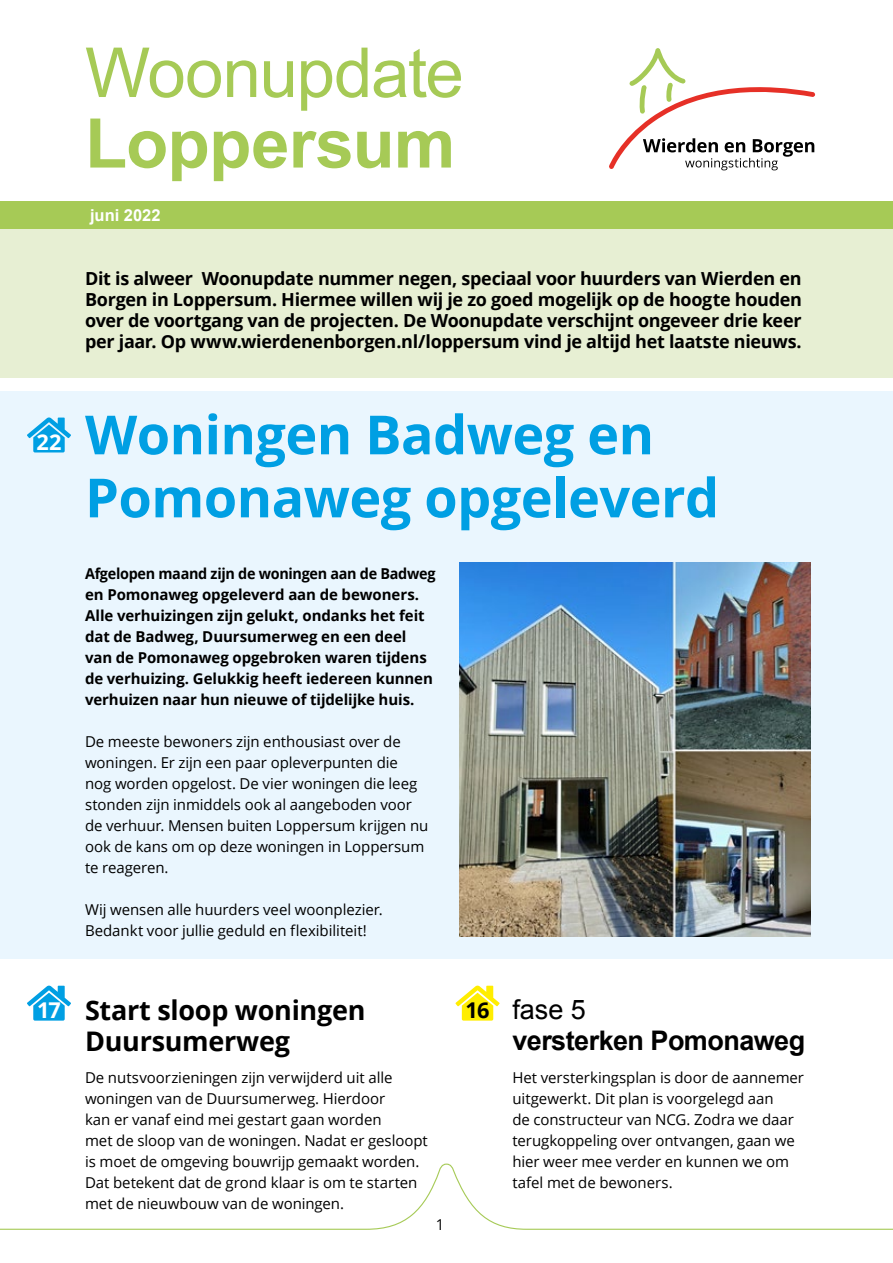
<style>
.page{position:relative;width:893px;height:1263px;background:#fff}
.page>*{position:absolute;margin:0;border:0;box-sizing:border-box;transform-origin:0 0}
.t1{font:69px "Arial";letter-spacing:-.02em;color:#a6ca56}
.t2{font:700 69px "Arial";letter-spacing:-.01em;color:#a6ca56}
.t3{font:700 54px/63px "Open Sans";letter-spacing:-.01em;color:#009fe3}
.t4{font:700 27px/31.5px "Open Sans";letter-spacing:-.01em;color:#000}
.t5{font:700 27px "Arial";letter-spacing:-.02em;color:#000}
.t6{font:27px "Arial";color:#000}
.t7{font:700 21.75px "Open Sans";color:#fff}
.t8{font:700 21.75px "Open Sans";color:#000}
.t9{font:700 18px/21px "Open Sans";letter-spacing:-.015em;color:#000;text-align:justify}
.t10{font:700 16.5px "Arial";color:#fff}
.t11{font:15px/21px "Open Sans";letter-spacing:-.005em;color:#000}
.t12{font:700 15px/21px "Open Sans";letter-spacing:-.005em;color:#000;scale:.96 1}
</style>
<div class="page">
<div style="left:0;top:392px;width:893px;height:567px;background:#eaf6fe"></div>
<div style="left:0;top:201px;width:893px;height:29px;background:#a6ca56"></div>
<div style="left:0;top:230px;width:893px;height:148px;background:#e7efd3"></div>
<svg style="left:609px;top:48px;width:206px;height:122px"></svg>
<svg style="left:0;top:1163px;width:893px;height:67px"></svg>
<img style="left:459px;top:563px;width:351px;height:373px">
<svg style="left:27px;top:417px;width:44px;height:35px"></svg>
<svg style="left:27px;top:986px;width:44px;height:35px"></svg>
<svg style="left:456px;top:986px;width:44px;height:35px"></svg>
<h1 class="t1" style="left:85px;top:28px;width:380px">Woonupdate</h1>
<h1 class="t2" style="left:85px;top:98px;width:372px">Loppersum</h1>
<p class="t10" style="left:90px;top:205px;width:72px">juni 2022</p>
<p class="t9" style="left:85px;top:268px;width:718px">Dit is alweer Woonupdate nummer negen, speciaal voor huurders van Wierden en Borgen in Loppersum. Hiermee willen wij je zo goed mogelijk op de hoogte houden over de voortgang van de projecten. De Woonupdate verschijnt ongeveer drie keer per jaar. Op www.wierdenenborgen.nl/loppersum vind je altijd het laatste nieuws.</p>
<h3 class="t7" style="left:37px;top:427px;width:26px">22</h3>
<h2 class="t3" style="left:85px;top:402px;width:636px">Woningen Badweg en<br>Pomonaweg opgeleverd</h2>
<p class="t12" style="left:85px;top:563px;width:367px">Afgelopen maand zijn de woningen aan de Badweg en Pomonaweg opgeleverd aan de bewoners.<br>Alle verhuizingen zijn gelukt, ondanks het feit dat de Badweg, Duursumerweg en een deel van de Pomonaweg opgebroken waren tijdens de verhuizing. Gelukkig heeft iedereen kunnen verhuizen naar hun nieuwe of tijdelijke huis.</p>
<p class="t11" style="left:85px;top:731px;width:345px">De meeste bewoners zijn enthousiast over de woningen. Er zijn een paar opleverpunten die<br>nog worden opgelost. De vier woningen die leeg stonden zijn inmiddels ook al aangeboden voor de verhuur. Mensen buiten Loppersum krijgen nu ook de kans om op deze woningen in Loppersum te reageren.</p>
<p class="t11" style="left:85px;top:899px;width:299px">Wij wensen alle huurders veel woonplezier.<br>Bedankt voor jullie geduld en flexibiliteit!</p>
<h3 class="t4" style="left:85px;top:993px;width:282px">Start sloop woningen<br>Duursumerweg</h3>
<p class="t11" style="left:85px;top:1067px;width:344px">De nutsvoorzieningen zijn verwijderd uit alle woningen van de Duursumerweg. Hierdoor<br>kan er vanaf eind mei gestart gaan worden<br>met de sloop van de woningen. Nadat er gesloopt is moet de omgeving bouwrijp gemaakt worden.<br>Dat betekent dat de grond klaar is om te starten met de nieuwbouw van de woningen.</p>
<h3 class="t7" style="left:37px;top:995px;width:25px">17</h3>
<h3 class="t8" style="left:466px;top:995px;width:25px">16</h3>
<p class="t11" style="left:436px;top:1214px;width:10px">1</p>
<h3 class="t6" style="left:512px;top:991px;width:75px">fase 5</h3>
<h3 class="t5" style="left:512px;top:1023px;width:294px">versterken Pomonaweg</h3>
<p class="t11" style="left:512px;top:1067px;width:293px">Het versterkingsplan is door de aannemer uitgewerkt. Dit plan is voorgelegd aan<br>de constructeur van NCG. Zodra we daar terugkoppeling over ontvangen, gaan we hier weer mee verder en kunnen we om tafel met de bewoners.</p>
</div>
